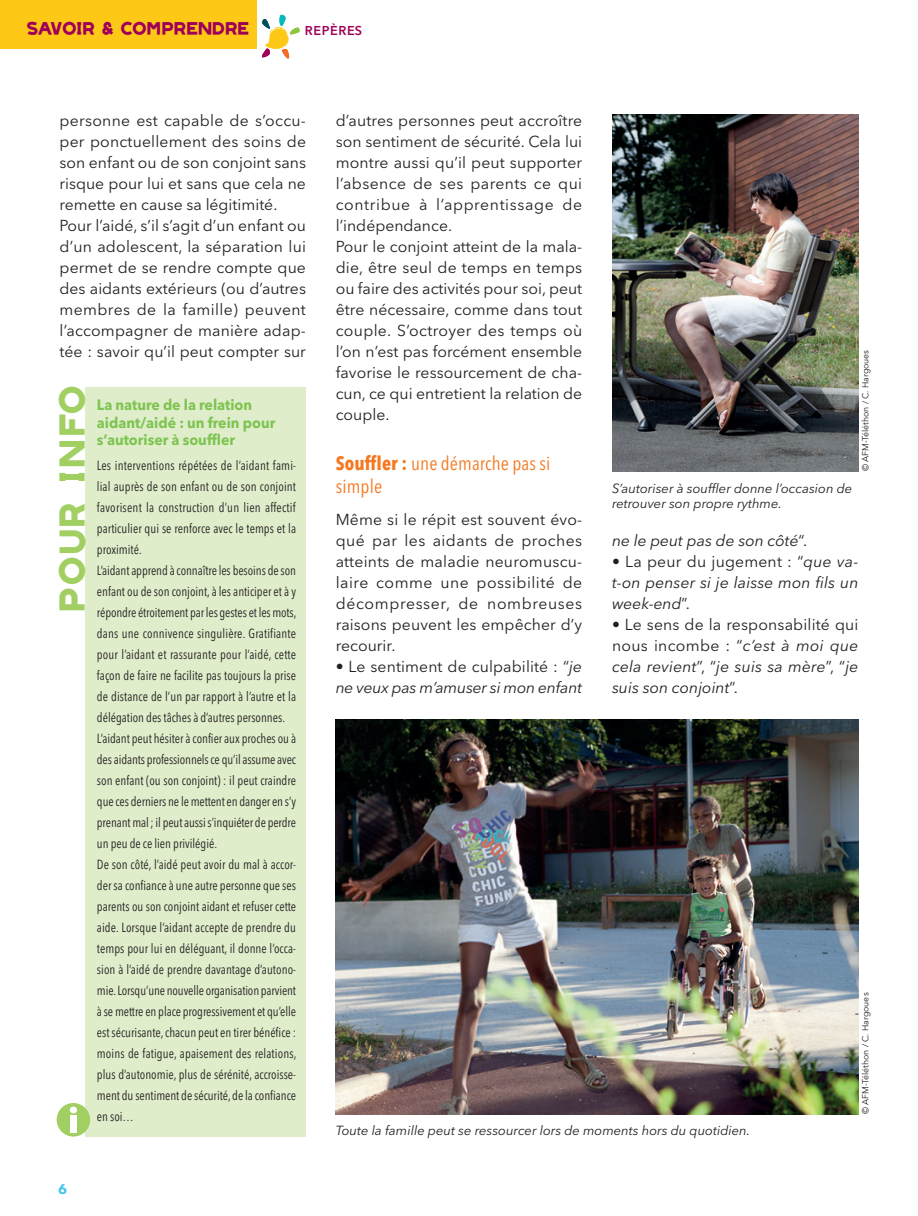
<style>
.page{position:relative;width:918px;height:1216px;background:#fff}
.page>*{position:absolute;margin:0;border:0;box-sizing:border-box;transform-origin:0 0}
.t1{font:700 28px "AFM Telethon";letter-spacing:.1em;color:#a2cf62}
.t2{font:condensed 19.25px/23.3px "Avenir Next LT Pro";letter-spacing:.005em;color:#f47921}
.t3{font:15.75px/21px "Avenir Next LT Pro";letter-spacing:.005em;color:#231f20}
.t4{font:italic 15.75px/21px "Avenir Next LT Pro";color:#231f20;text-align:justify}
.t5{font:700 14.88px/17.8px "Avenir Next LT Pro";color:#7ec451;scale:.95 1}
.t6{font:700 14px "AFM Telethon";letter-spacing:.04em;color:#9f0158}
.t7{font:700 14px "Avenir Next LT Pro";color:#47c7ea}
.t8{font:condensed 13.12px/21px "Avenir Next LT Pro";color:#231f20;scale:.95 1}
.t9{font:italic 13.12px/15.8px "Avenir Next LT Pro";color:#231f20}
.t10{font:600 12.78px "Avenir Next LT Pro";letter-spacing:.04em;color:#9f0158}
.t11{font:8.75px "Avenir Next LT Pro";color:#231f20}
.s1{font-weight:700}
.s2{font-style:normal}
</style>
<div class="page">
<div style="left:0;top:0;width:256px;height:48px;background:#fec916"></div>
<div style="left:64px;top:387px;width:242px;height:749px;background:#dfedcb"></div>
<div style="left:52px;top:385px;width:33px;height:756px;background:#fff"></div>
<div style="left:57px;top:1102px;width:33px;height:34px;background:#a2cf62;border-radius:50%"></div>
<div style="left:70px;top:1106px;width:7px;height:7px;background:#fff;border-radius:50%"></div>
<div style="left:70px;top:1114px;width:6px;height:18px;background:#fff"></div>
<img style="left:612px;top:114px;width:246px;height:357px">
<img style="left:336px;top:719px;width:522px;height:394px">
<svg style="left:262px;top:15px;width:38px;height:44px"></svg>
<p class="t6" style="left:27px;top:23px;width:224px">SAVOIR &amp; COMPRENDRE</p>
<p class="t10" style="left:305px;top:25px;width:59px">REPÈRES</p>
<p class="t3" style="left:60px;top:111px;width:248px">personne est capable de s’occu&shy;per ponctuellement des soins de son enfant ou de son conjoint sans risque pour lui et sans que cela ne remette en cause sa légitimité.<br>Pour l’aidé, s’il s’agit d’un enfant ou d’un adolescent, la séparation lui permet de se rendre compte que des aidants extérieurs (ou d’autres membres de la famille) peuvent l’accompagner de manière adap&shy;tée : savoir qu’il peut compter sur</p>
<p class="t3" style="left:336px;top:111px;width:248px">d’autres personnes peut accroître son sentiment de sécurité. Cela lui montre aussi qu’il peut supporter l’absence de ses parents ce qui contribue à l’apprentissage de l’indépendance.<br>Pour le conjoint atteint de la mala&shy;die, être seul de temps en temps ou faire des activités pour soi, peut être nécessaire, comme dans tout couple. S’octroyer des temps où l’on n’est pas forcément ensemble favorise le ressourcement de cha&shy;cun, ce qui entretient la relation de couple.</p>
<h2 class="t2" style="left:336px;top:453px;width:216px"><span class="s1">Souffler :</span> une démarche pas si simple</h2>
<p class="t3" style="left:336px;top:510px;width:248px;text-align:justify">Même si le répit est souvent évo&shy;qué par les aidants de proches atteints de maladie neuromuscu&shy;laire comme une possibilité de décompresser, de nombreuses raisons peuvent les empêcher d’y recourir.</p>
<p class="t4" style="left:336px;top:657px;width:248px"><span class="s2">• Le sentiment de culpabilité : “</span>je ne veux pas m’amuser si mon enfant</p>
<h1 class="t1" style="left:61px;top:611px;width:227px;rotate:-90deg">pour info</h1>
<p class="t5" style="left:97px;top:397px;width:189px">La nature de la relation aidant/aidé : un frein pour s’autoriser à souffler</p>
<p class="t8" style="left:97px;top:456px;width:211px">Les interventions répétées de l’aidant fami&shy;lial auprès de son enfant ou de son conjoint favorisent la construction d’un lien affectif particulier qui se renforce avec le temps et la proximité.<br>L’aidant apprend à connaître les besoins de son enfant ou de son conjoint, à les anticiper et à y répondre étroitement par les gestes et les mots, dans une connivence singulière. Gratifiante pour l’aidant et rassurante pour l’aidé, cette façon de faire ne facilite pas toujours la prise de distance de l’un par rapport à l’autre et la délégation des tâches à d’autres personnes.<br>L’aidant peut hésiter à confier aux proches ou à des aidants professionnels ce qu’il assume avec son enfant (ou son conjoint) : il peut craindre que ces derniers ne le mettent en danger en s’y prenant mal ; il peut aussi s’inquiéter de perdre un peu de ce lien privilégié.<br>De son côté, l’aidé peut avoir du mal à accor&shy;der sa confiance à une autre personne que ses parents ou son conjoint aidant et refuser cette aide. Lorsque l’aidant accepte de prendre du temps pour lui en déléguant, il donne l’occa&shy;sion à l’aidé de prendre davantage d’autono&shy;mie. Lorsqu’une nouvelle organisation parvient à se mettre en place progressivement et qu’elle est sécurisante, chacun peut en tirer bénéfice : moins de fatigue, apaisement des relations, plus d’autonomie, plus de sérénité, accroisse&shy;ment du sentiment de sécurité, de la confiance en soi…</p>
<p class="t9" style="left:612px;top:481px;width:242px">S’autoriser à souffler donne l’occasion de retrouver son propre rythme.</p>
<p class="t11" style="left:861px;top:471px;width:123px;rotate:-90deg">© AFM-Téléthon / C. Hargoues</p>
<p class="t4" style="left:612px;top:531px;width:197px">ne le peut pas de son côté<span class="s2">“.</span></p>
<p class="t4" style="left:612px;top:552px;width:248px"><span class="s2">• La peur du jugement : “</span>que va&shy;t-on penser si je laisse mon fils un week-end<span class="s2">”.</span></p>
<p class="t4" style="left:612px;top:615px;width:248px"><span class="s2">• Le sens de la responsabilité qui nous incombe : “</span>c’est à moi que cela revient<span class="s2">”, “</span>je suis sa mère<span class="s2">”, “</span>je suis son conjoint<span class="s2">”.</span></p>
<p class="t11" style="left:861px;top:1113px;width:123px;rotate:-90deg">© AFM-Téléthon / C. Hargoues</p>
<p class="t7" style="left:58px;top:1183px;width:11px">6</p>
<p class="t9" style="left:336px;top:1123px;width:416px">Toute la famille peut se ressourcer lors de moments hors du quotidien.</p>
</div>
